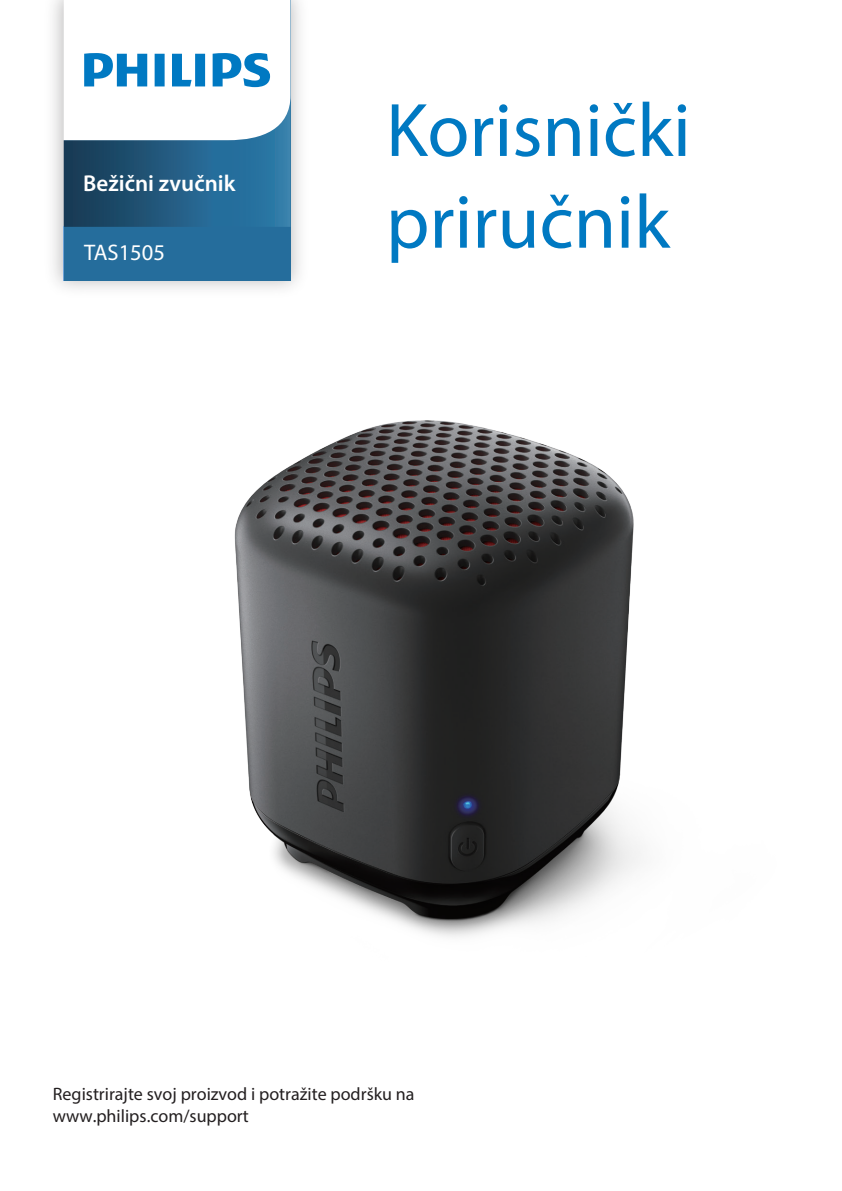
<style>
.page{position:relative;width:842px;height:1191px;background:#fff}
.page>*{position:absolute;margin:0;border:0;box-sizing:border-box;transform-origin:0 0}
.t1{font:76.4px "Myriad Pro";color:#0079c2}
.t2{font:600 23px "Myriad Pro";color:#fff}
.t3{font:22.6px "Myriad Pro";color:#fff}
.t4{font:18px/21.6px "Myriad Pro";color:#231f20}
</style>
<div class="page">
<img style="left:53px;top:0;width:247px;height:289px">
<svg style="left:64px;top:0;width:226px;height:227px"></svg>
<div style="left:64px;top:227px;width:226px;height:53px;background:#256d9c"></div>
<img style="left:234px;top:420px;width:408px;height:517px">
<p class="t2" style="left:83px;top:168px;width:154px">Bežični zvučnik</p>
<p class="t3" style="left:84px;top:239px;width:82px">TAS1505</p>
<h1 class="t1" style="left:386px;top:83px;width:306px">Korisnički</h1>
<h1 class="t1" style="left:386px;top:175px;width:285px">priručnik</h1>
<p class="t4" style="left:53px;top:1083px;width:363px">Registrirajte svoj proizvod i potražite podršku na www.philips.com/support</p>
</div>
